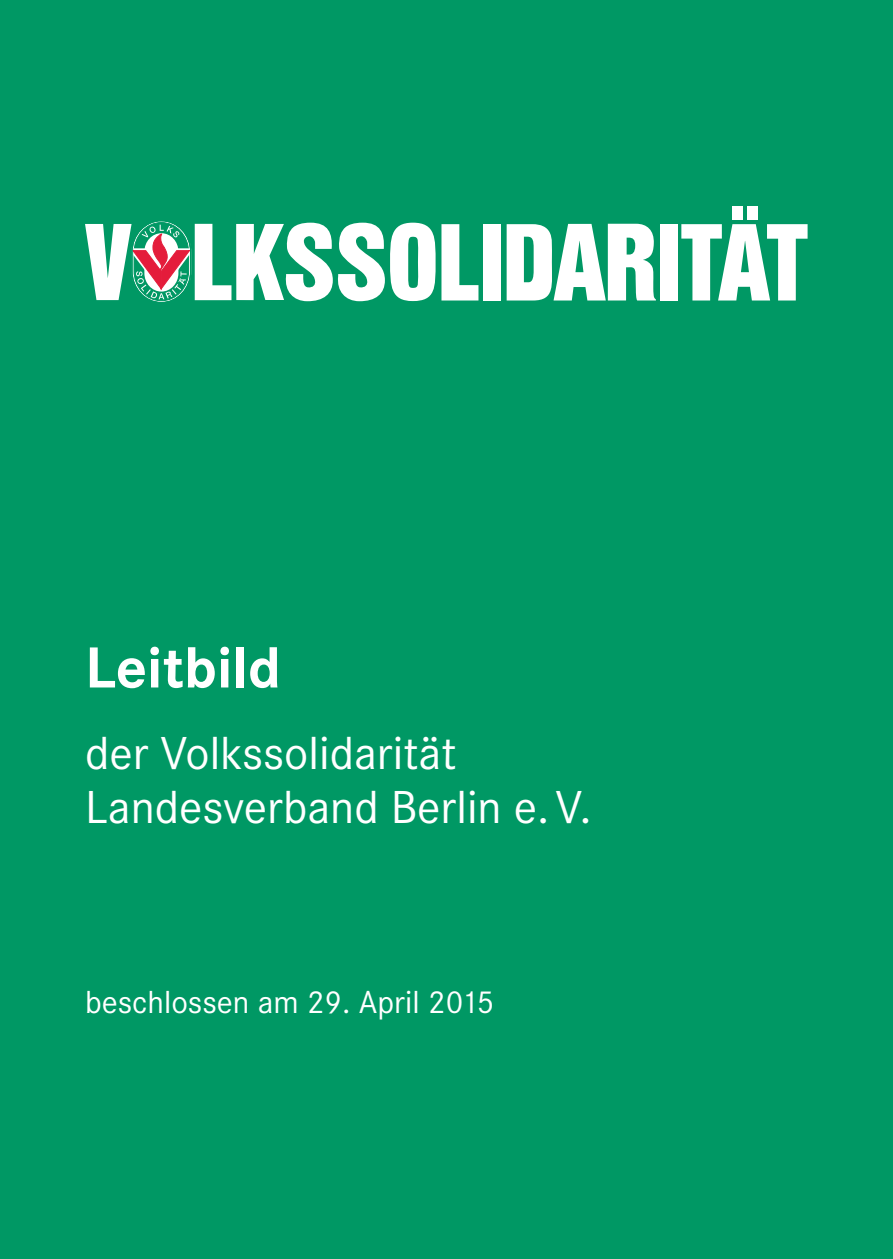
<style>
.page{position:relative;width:893px;height:1259px;background:#009864}
.page>*{position:absolute;margin:0;border:0;box-sizing:border-box;transform-origin:0 0}
.t1{font:700 60px "Corporate STOT";color:#fff}
.t2{font:48px "Corporate STOT";color:#fff}
.t3{font:33px "Corporate STOT";color:#fff}
</style>
<div class="page">
<div style="left:483px;top:224px;width:18px;height:76px;background:#fff"></div>
<div style="left:660px;top:224px;width:17px;height:76px;background:#fff"></div>
<div style="left:732px;top:206px;width:10px;height:13px;background:#fff"></div>
<div style="left:747px;top:206px;width:11px;height:13px;background:#fff"></div>
<svg style="left:681px;top:224px;width:127px;height:76px"></svg>
<svg style="left:85px;top:221px;width:393px;height:81px"></svg>
<svg style="left:507px;top:224px;width:149px;height:76px"></svg>
<p class="t1" style="left:85px;top:633px;width:198px">Leitbild</p>
<p class="t2" style="left:85px;top:725px;width:373px">der Volkssolidarität</p>
<p class="t2" style="left:85px;top:779px;width:508px">Landesverband Berlin e.V.</p>
<p class="t3" style="left:85px;top:983px;width:411px">beschlossen am 29. April 2015</p>
</div>
